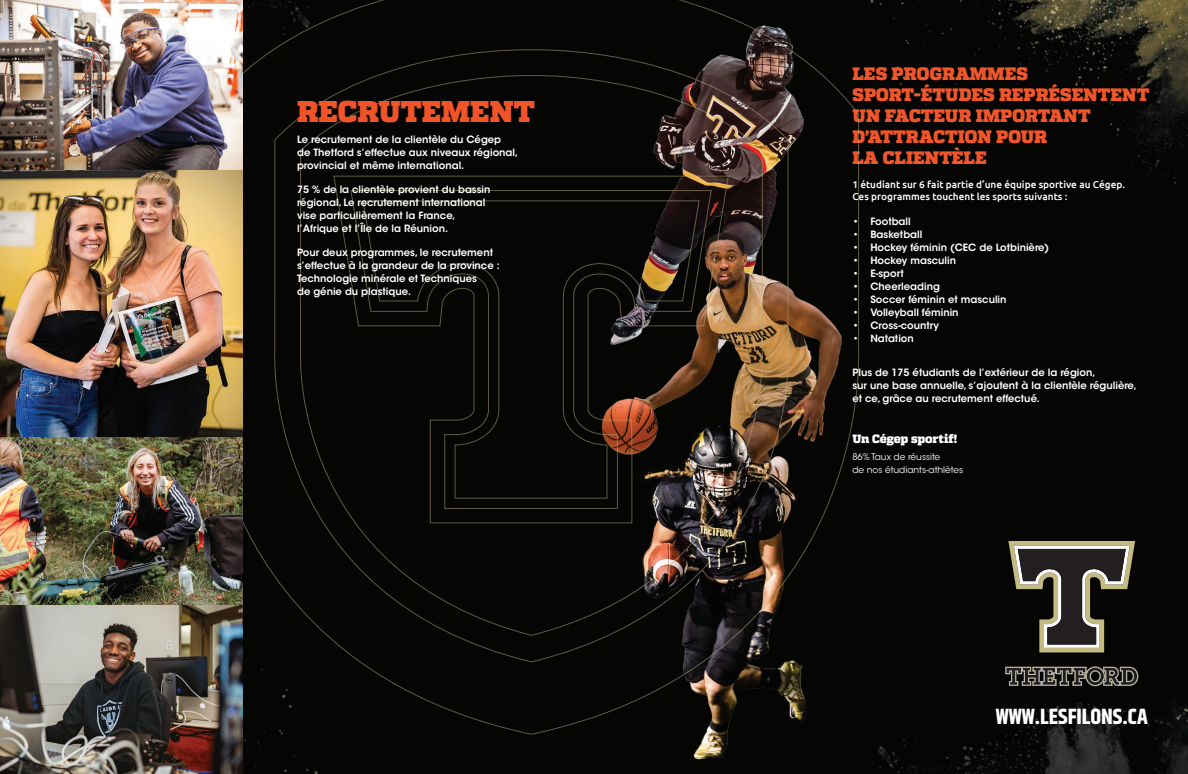
<style>
.page{position:relative;width:1188px;height:774px;background:#fff}
.page>*{position:absolute;margin:0;border:0;box-sizing:border-box;transform-origin:0 0}
.t1{font:900 30px "Quadon";letter-spacing:.005em;color:#f05428}
.t2{font:700 22px "Khand";color:#fff}
.t3{font:900 18px/21px "Quadon";letter-spacing:.005em;color:#f1562a}
.t4{font:900 12px "Quadon";letter-spacing:-.015em;color:#fff}
.t5{font:600 10px/13px "ITC Avant Garde Std";color:#fff}
.t6{font:500 10px/12px "Ubuntu";color:#fff}
.t7{font:9px/13px "ITC Avant Garde Std";color:#fff}
</style>
<div class="page">
<img style="left:243px;top:0;width:945px;height:774px">
<div style="left:860px;top:0;width:126px;height:379px;background:#050604"></div>
<img style="left:488px;top:413px;width:650px;height:361px">
<svg style="left:243px;top:0;width:617px;height:735px"></svg>
<img style="left:0;top:0;width:243px;height:438px">
<img style="left:0;top:438px;width:243px;height:336px">
<h1 class="t1" style="left:297px;top:94px;width:239px">RECRUTEMENT</h1>
<p class="t5" style="left:297px;top:133px;width:223px">Le recrutement de la clientèle du Cégep<br>de Thetford s’effectue aux niveaux régional, provincial et même international.</p>
<p class="t5" style="left:297px;top:183px;width:195px">75 % de la clientèle provient du bassin régional. Le recrutement international vise particulièrement la France, l’Afrique et l’Île de la Réunion.</p>
<p class="t5" style="left:297px;top:246px;width:204px">Pour deux programmes, le recrutement s’effectue à la grandeur de la province :<br>Technologie minérale et Techniques<br>de génie du plastique.</p>
<h3 class="t3" style="left:853px;top:64px;width:298px">LES PROGRAMMES<br>SPORT-ÉTUDES REPRÉSENTENT<br>UN FACTEUR IMPORTANT<br>D’ATTRACTION POUR<br>LA CLIENTÈLE</h3>
<p class="t6" style="left:852px;top:178px;width:274px">1 étudiant sur 6 fait partie d’une équipe sportive au Cégep.<br>Ces programmes touchent les sports suivants :</p>
<p class="t5" style="left:852px;top:215px;width:60px">• Football</p>
<p class="t5" style="left:852px;top:228px;width:71px">• Basketball</p>
<p class="t5" style="left:852px;top:241px;width:198px">• Hockey féminin (CEC de Lotbinière)</p>
<p class="t5" style="left:852px;top:254px;width:105px">• Hockey masculin</p>
<p class="t5" style="left:852px;top:267px;width:53px">• E-sport</p>
<p class="t5" style="left:852px;top:280px;width:89px">• Cheerleading</p>
<p class="t5" style="left:852px;top:293px;width:156px">• Soccer féminin et masculin</p>
<p class="t5" style="left:852px;top:306px;width:108px">• Volleyball féminin</p>
<p class="t5" style="left:852px;top:319px;width:88px">• Cross-country</p>
<p class="t5" style="left:852px;top:332px;width:63px">• Natation</p>
<p class="t5" style="left:852px;top:366px;width:286px">Plus de 175 étudiants de l’extérieur de la région,<br>sur une base annuelle, s’ajoutent à la clientèle régulière, et ce, grâce au recrutement effectué.</p>
<p class="t4" style="left:852px;top:431px;width:106px">Un Cégep sportif!</p>
<p class="t7" style="left:852px;top:451px;width:112px">86% Taux de réussite<br>de nos étudiants-athlètes</p>
<h2 class="t2" style="left:996px;top:701px;width:154px">WWW.LESFILONS.CA</h2>
</div>
